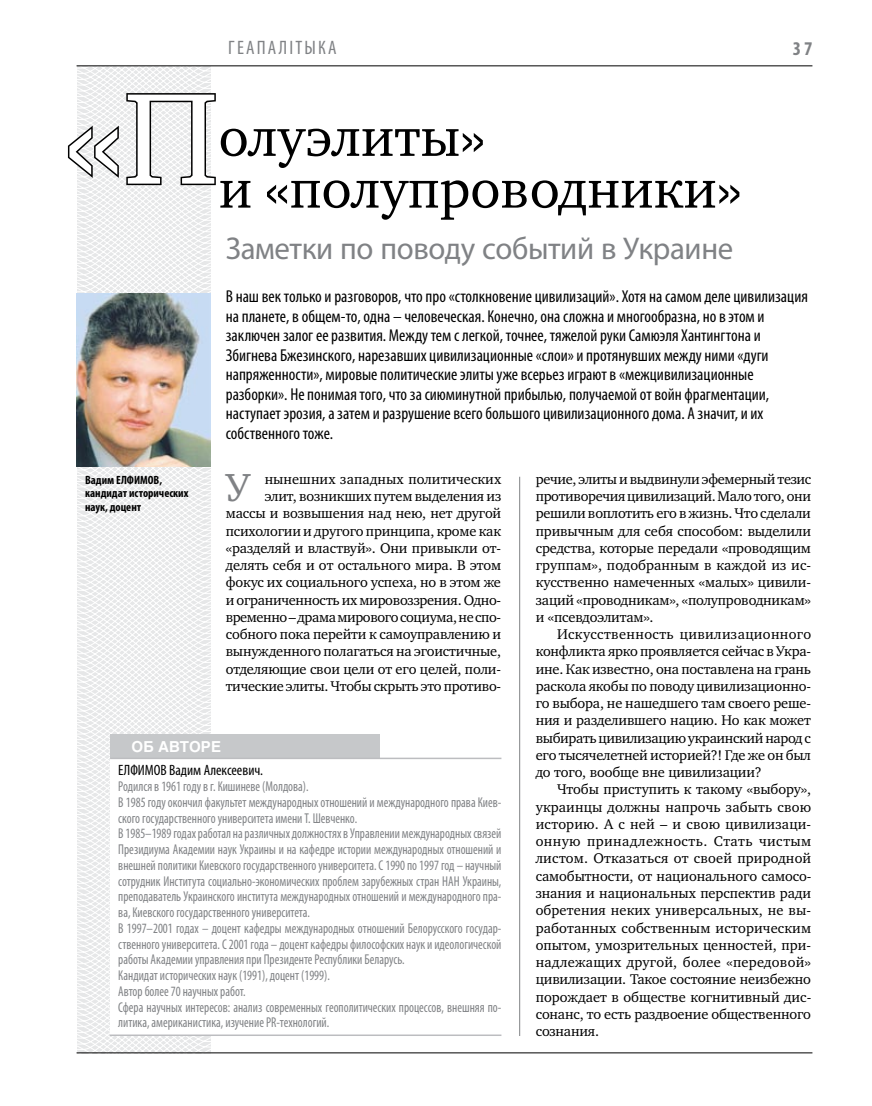
<style>
.page{position:relative;width:872px;height:1106px;background:#fff}
.page>*{position:absolute;margin:0;border:0;box-sizing:border-box;transform-origin:0 0}
.t1{font:132.6px "Charter C";color:#fff}
.t2{font:55.5px/51.8px "Charter C";color:#000}
.t3{font:40.05px "Charter C";color:#808285}
.t4{font:31.5px "Myriad Pro";letter-spacing:-.01em;color:#808285}
.t5{font:condensed 19.5px "Myriad Pro";color:#808285}
.t6{font:700 condensed 19.5px "Myriad Pro";color:#808285}
.t7{font:condensed 17.25px/19.5px "Myriad Pro";color:#000}
.t8{font:condensed 15px "Myriad Pro";color:#000}
.t9{font:700 15px "Helios";color:#fff}
.t10{font:14.4px/17.2px "Charter C";letter-spacing:-.01em;color:#000;text-align:justify}
.t11{font:condensed 14.25px/15.8px "Myriad Pro";color:#808285;scale:.9 1}
.t12{font:700 condensed 12px/13.5px "Myriad Pro";color:#000}
</style>
<div class="page">
<hr style="left:519px;top:477px;width:1px;height:559px;background:#808285">
<svg style="left:76px;top:65px;width:192px;height:989px"></svg>
<svg style="left:67px;top:92px;width:150px;height:95px"></svg>
<div style="left:110px;top:755px;width:391px;height:281px;background:#fff"></div>
<hr style="left:110px;top:1034px;width:391px;height:2px;background:#bcbdc0">
<div style="left:110px;top:734px;width:270px;height:23px;background:#c6c8ca"></div>
<hr style="left:110px;top:757px;width:391px;height:2px;background:#bcbdc0">
<img style="left:77px;top:294px;width:133px;height:172px">
<hr style="left:77px;top:65px;width:735px;height:1px;background:#000">
<hr style="left:77px;top:1052px;width:735px;height:1px;background:#000">
<h3 class="t5" style="left:228px;top:36px;width:20px">геапал</h3>
<h3 class="t5" style="left:289px;top:36px;width:39px">ітыка</h3>
<h3 class="t6" style="left:793px;top:37px;width:21px">37</h3>
<h1 class="t1" style="left:65px;top:65px;width:155px">«П</h1>
<h2 class="t2" style="left:219px;top:112px;width:524px">олуэлиты»<br>и «полупроводники»</h2>
<h3 class="t4" style="left:226px;top:229px;width:509px">Заметки по поводу событий в Украине</h3>
<p class="t7" style="left:226px;top:287px;width:583px">В наш век только и разговоров, что про «столкновение цивилизаций». Хотя на самом деле цивилизация на планете, в общем-то, одна – человеческая. Конечно, она сложна и многообразна, но в этом и заключен залог ее развития. Между тем с легкой, точнее, тяжелой руки Самюэля Хантингтона и Збигнева Бжезинского, нарезавших цивилизационные «слои» и протянувших между ними «дуги напряженности», мировые политические элиты уже всерьез играют в «межцивилизационные разборки». Не понимая того, что за сиюминутной прибылью, получаемой от войн фрагментации, наступает эрозия, а затем и разрушение всего большого цивилизационного дома. А значит, и их собственного тоже.</p>
<p class="t10" style="left:226px;top:470px;width:277px;text-align:right">нынешних западных политических<br>элит, возникших путем выделения из массы и возвышения над нею, нет другой психологии и другого принципа, кроме как «разделяй и властвуй». Они привыкли от&shy;делять себя и от остального мира. В этом фокус их социального успеха, но в этом же и ограниченность их мировоззрения. Одно&shy;временно – драма мирового социума, не спо&shy;собного пока перейти к самоуправлению и вынужденного полагаться на эгоистичные, отделяющие свои цели от его целей, поли&shy;тические элиты. Чтобы скрыть это противо-</p>
<p class="t10" style="left:536px;top:470px;width:277px">речие, элиты и выдвинули эфемерный тезис противоречия цивилизаций. Мало того, они решили воплотить его в жизнь. Что сделали привычным для себя способом: выделили средства, которые передали «проводящим группам», подобранным в каждой из ис&shy;кусственно намеченных «малых» цивили&shy;заций «проводникам», «полупроводникам» и «псевдоэлитам».</p>
<h3 class="t3" style="left:226px;top:465px;width:26px">У</h3>
<p class="t12" style="left:85px;top:473px;width:105px">Вадим ЕЛФИМОВ, кандидат исторических наук, доцент</p>
<p class="t10" style="left:536px;top:625px;width:277px;text-indent:21px">Искусственность цивилизационного конфликта ярко проявляется сейчас в Укра&shy;ине. Как известно, она поставлена на грань раскола якобы по поводу цивилизационно&shy;го выбора, не нашедшего там своего реше&shy;ния и разделившего нацию. Но как может выбирать цивилизацию украинский народ с его тысячелетней историей?! Где же он был до того, вообще вне цивилизации?</p>
<p class="t10" style="left:536px;top:781px;width:277px;text-indent:21px">Чтобы приступить к такому «выбору», украинцы должны напрочь забыть свою историю. А с ней – и свою цивилизаци&shy;онную принадлежность. Стать чистым листом. Отказаться от своей природной самобытности, от национального самосо&shy;знания и национальных перспектив ради обретения неких универсальных, не вы&shy;работанных собственным историческим опытом, умозрительных ценностей, при&shy;надлежащих другой, более «передовой» цивилизации. Такое состояние неизбежно порождает в обществе когнитивный дис&shy;сонанс, то есть раздвоение общественного сознания.</p>
<p class="t9" style="left:132px;top:738px;width:91px">об авторе</p>
<p class="t8" style="left:118px;top:761px;width:146px">ЕЛФИМОВ Вадим Алексеевич.</p>
<p class="t11" style="left:118px;top:778px;width:427px">Родился в 1961 году в г. Кишиневе (Молдова).<br>В 1985 году окончил факультет международных отношений и международного права Киев&shy;ского государственного университета имени Т. Шевченко.<br>В 1985–1989 годах работал на различных должностях в Управлении международных связей Президиума Академии наук Украины и на кафедре истории международных отношений и внешней политики Киевского государственного университета. С 1990 по 1997 год – научный сотрудник Института социально-экономических проблем зарубежных стран НАН Украины, преподаватель Украинского института международных отношений и международного пра&shy;ва, Киевского государственного университета.<br>В 1997–2001 годах – доцент кафедры международных отношений Белорусского государ&shy;ственного университета. С 2001 года – доцент кафедры философских наук и идеологической работы Академии управления при Президенте Республики Беларусь.<br>Кандидат исторических наук (1991), доцент (1999).<br>Автор более 70 научных работ.<br>Сфера научных интересов: анализ современных геополитических процессов, внешняя по&shy;литика, американистика, изучение PR-технологий.</p>
</div>
